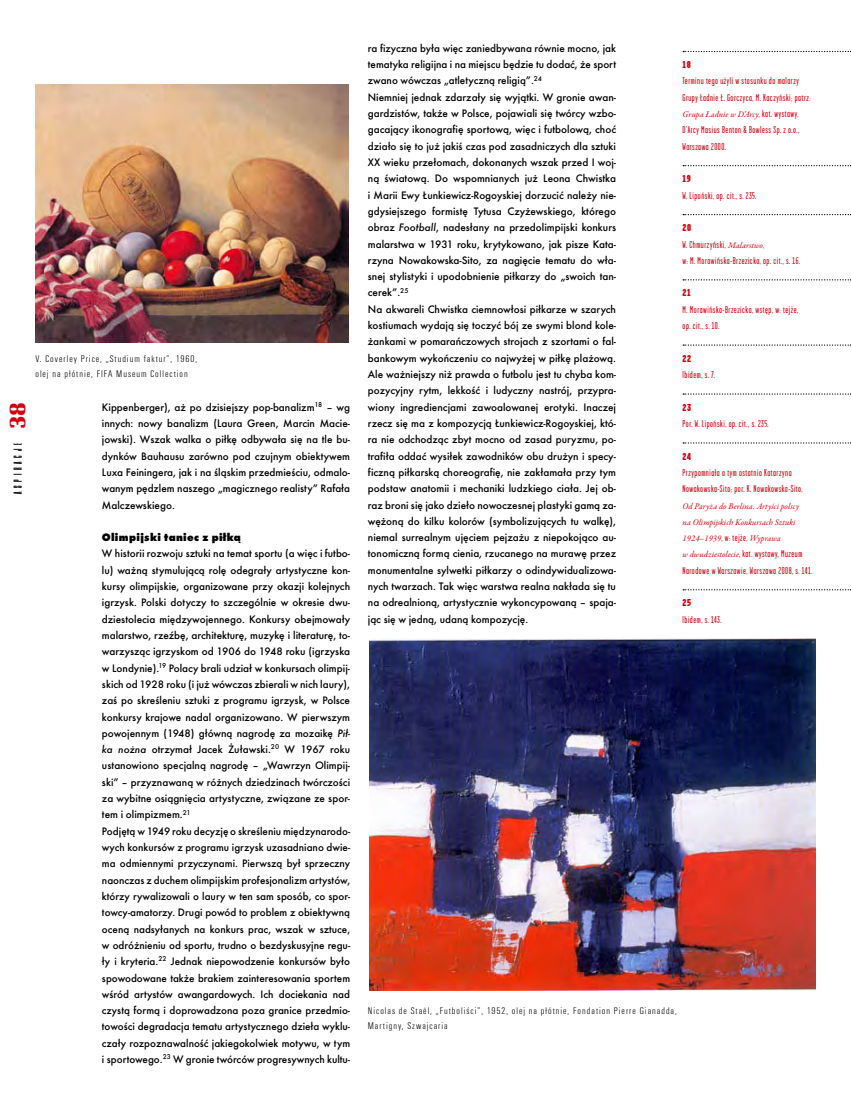
<style>
.page{position:relative;width:851px;height:1117px;background:#fff}
.page>*{position:absolute;margin:0;border:0;box-sizing:border-box;transform-origin:0 0}
.t1{font:700 22.5px "Renault TCE";color:#d1010e}
.t2{font:12.12px "Compacta Com DCE Ligh";letter-spacing:.3em;color:#000;scale:1.05 1}
.t3{font:500 11.25px/16.2px "Futura TCE";color:#000}
.t4{font:700 11.25px "Futura TCE Extr";letter-spacing:.025em;color:#000}
.t5{font:10px/16.2px "Garage Gothic Pl";letter-spacing:.055em;color:#d1010e}
.t6{font:10px/15px "U001 TCE Ligh Cond";letter-spacing:.1em;color:#000}
.t7{font:900 10px "Garage Gothic Pl";letter-spacing:.055em;color:#d1010e}
.t8{font:italic 8.75px/16.2px "Garamond Premr Pro";letter-spacing:.005em;color:#d1010e}
.s1{font-family:"Futura TCE Medi Obli";font-weight:400}
.s2{font-family:"Garage Gothic Pl";font-style:normal;font-size:10px}
.s3{font-weight:900}
.s4{font-family:"Garamond Premr Pro";font-style:italic;font-size:8.75px}
</style>
<div class="page">
<img style="left:35px;top:84px;width:314px;height:258px">
<svg style="left:683px;top:51px;width:168px;height:1px"></svg>
<svg style="left:683px;top:165px;width:168px;height:1px"></svg>
<svg style="left:683px;top:214px;width:168px;height:1px"></svg>
<svg style="left:683px;top:279px;width:168px;height:1px"></svg>
<svg style="left:683px;top:344px;width:168px;height:1px"></svg>
<svg style="left:683px;top:393px;width:168px;height:1px"></svg>
<svg style="left:683px;top:442px;width:168px;height:1px"></svg>
<svg style="left:683px;top:589px;width:168px;height:1px"></svg>
<img style="left:369px;top:639px;width:446px;height:351px">
<h1 class="t1" style="left:5px;top:429px;width:29px;rotate:-90deg">38</h1>
<p class="t2" style="left:11px;top:494px;width:50px;rotate:-90deg">Aspiracje</p>
<p class="t6" style="left:35px;top:351px;width:163px">V. Coverley Price, „Studium faktur”, 1960, olej na płótnie, FIFA Museum Collection</p>
<p class="t3" style="left:102px;top:398px;width:250px;text-align:justify">Kippenberger), aż po dzisiejszy pop-banalizm<sup>18</sup> – wg innych: nowy banalizm (Laura Green, Marcin Macie&shy;jowski). Wszak walka o piłkę odbywała się na tle bu&shy;dynków Bauhausu zarówno pod czujnym obiektywem Luxa Feiningera, jak i na śląskim przedmieściu, odmalo&shy;wanym pędzlem naszego „magicznego realisty” Rafała Malczewskiego.</p>
<p class="t4" style="left:102px;top:530px;width:141px">Olimpijski taniec z piłką</p>
<p class="t3" style="left:102px;top:545px;width:250px">W historii rozwoju sztuki na temat sportu (a więc i futbo&shy;lu) ważną stymulującą rolę odegrały artystyczne kon&shy;kursy olimpijskie, organizowane przy okazji kolejnych igrzysk. Polski dotyczy to szczególnie w okresie dwu&shy;dziestolecia międzywojennego. Konkursy obejmowały malarstwo, rzeźbę, architekturę, muzykę i literaturę, to&shy;warzysząc igrzyskom od 1906 do 1948 roku (igrzyska w Londynie).<sup>19</sup> Polacy brali udział w konkursach olimpij&shy;skich od 1928 roku (i już wówczas zbierali w nich laury), zaś po skreśleniu sztuki z programu igrzysk, w Polsce konkursy krajowe nadal organizowano. W pierwszym powojennym (1948) główną nagrodę za mozaikę <span class="s1">Pił&shy;ka nożna</span> otrzymał Jacek Żuławski.<sup>20</sup> W 1967 roku ustanowiono specjalną nagrodę – „Wawrzyn Olimpij&shy;ski” – przyznawaną w różnych dziedzinach twórczości za wybitne osiągnięcia artystyczne, związane ze spor&shy;tem i olimpizmem.<sup>21<br></sup>Podjętą w 1949 roku decyzję o skreśleniu międzynarodo&shy;wych konkursów z programu igrzysk uzasadniano dwie&shy;ma odmiennymi przyczynami. Pierwszą był sprzeczny naonczas z duchem olimpijskim profesjonalizm artystów, którzy rywalizowali o laury w ten sam sposób, co spor&shy;towcy-amatorzy. Drugi powód to problem z obiektywną oceną nadsyłanych na konkurs prac, wszak w sztuce, w odróżnieniu od sportu, trudno o bezdyskusyjne regu&shy;ły i kryteria.<sup>22</sup> Jednak niepowodzenie konkursów było spowodowane także brakiem zainteresowania sportem wśród artystów awangardowych. Ich dociekania nad czystą formą i doprowadzona poza granice przedmio&shy;towości degradacja tematu artystycznego dzieła wyklu&shy;czały rozpoznawalność jakiegokolwiek motywu, w tym i sportowego.<sup>23</sup> W gronie twórców progresywnych kultu-</p>
<p class="t3" style="left:368px;top:40px;width:250px">ra fizyczna była więc zaniedbywana równie mocno, jak tematyka religijna i na miejscu będzie tu dodać, że sport zwano wówczas „atletyczną religią”.<sup>24<br></sup>Niemniej jednak zdarzały się wyjątki. W gronie awan&shy;gardzistów, także w Polsce, pojawiali się twórcy wzbo&shy;gacający ikonografię sportową, więc i futbolową, choć działo się to już jakiś czas pod zasadniczych dla sztuki XX wieku przełomach, dokonanych wszak przed I woj&shy;ną światową. Do wspomnianych już Leona Chwistka i Marii Ewy Łunkiewicz-Rogoyskiej dorzucić należy nie&shy;gdysiejszego formistę Tytusa Czyżewskiego, którego obraz <span class="s1">Football</span>, nadesłany na przedolimpijski konkurs malarstwa w 1931 roku, krytykowano, jak pisze Kata&shy;rzyna Nowakowska-Sito, za nagięcie tematu do wła&shy;snej stylistyki i upodobnienie piłkarzy do „swoich tan&shy;cerek”.<sup>25<br></sup>Na akwareli Chwistka ciemnowłosi piłkarze w szarych kostiumach wydają się toczyć bój ze swymi blond kole&shy;żankami w pomarańczowych strojach z szortami o fal&shy;bankowym wykończeniu co najwyżej w piłkę plażową.<br>Ale ważniejszy niż prawda o futbolu jest tu chyba kom&shy;pozycyjny rytm, lekkość i ludyczny nastrój, przypra&shy;wiony ingrediencjami zawoalowanej erotyki. Inaczej rzecz się ma z kompozycją Łunkiewicz-Rogoyskiej, któ&shy;ra nie odchodząc zbyt mocno od zasad puryzmu, po&shy;trafiła oddać wysiłek zawodników obu drużyn i specy&shy;ficzną piłkarską choreografię, nie zakłamała przy tym podstaw anatomii i mechaniki ludzkiego ciała. Jej ob&shy;raz broni się jako dzieło nowoczesnej plastyki gamą za&shy;wężoną do kilku kolorów (symbolizujących tu walkę), niemal surrealnym ujęciem pejzażu z niepokojąco au&shy;tonomiczną formą cienia, rzucanego na murawę przez monumentalne sylwetki piłkarzy o odindywidualizowa&shy;nych twarzach. Tak więc warstwa realna nakłada się tu na odrealnioną, artystycznie wykoncypowaną – spaja&shy;jąc się w jedną, udaną kompozycję.</p>
<p class="t7" style="left:682px;top:59px;width:10px">18</p>
<p class="t5" style="left:682px;top:73px;width:130px">Terminu tego użyli w stosunku do malarzy<br>Grupy Ładnie Ł. Gorczyca, M. Kaczyński; patrz:</p>
<p class="t8" style="left:682px;top:107px;width:117px">Grupa Ładnie w D’Arcy<span class="s2">, kat. wystawy,</span></p>
<p class="t5" style="left:682px;top:122px;width:118px">D’Arcy Masius Benton &amp; Bowless Sp. z o.o.,<br>Warszawa 2000.</p>
<p class="t7" style="left:682px;top:173px;width:10px">19</p>
<p class="t5" style="left:682px;top:187px;width:75px">W. Lipoński, op. cit., s. 235.</p>
<p class="t5" style="left:682px;top:220px;width:119px"><span class="s3">20<br></span>W. Chmurzyński, <span class="s4">Malarstwo</span>,<br>w: M. Morawińska-Brzezicka, op. cit., s. 16.</p>
<p class="t7" style="left:682px;top:287px;width:10px">21</p>
<p class="t5" style="left:682px;top:301px;width:117px">M. Morawińska-Brzezicka, wstęp, w: tejże, op. cit., s. 10.</p>
<p class="t7" style="left:682px;top:352px;width:10px">22</p>
<p class="t5" style="left:682px;top:366px;width:34px">Ibidem, s. 7.</p>
<p class="t7" style="left:682px;top:401px;width:10px">23</p>
<p class="t5" style="left:682px;top:415px;width:87px">Por. W. Lipoński, op. cit., s. 235.</p>
<p class="t7" style="left:682px;top:450px;width:10px">24</p>
<p class="t5" style="left:682px;top:464px;width:122px">Przypomniała o tym ostatnio Katarzyna<br>Nowakowska-Sito; por. K. Nowakowska-Sito,</p>
<p class="t8" style="left:682px;top:498px;width:118px">Od Paryża do Berlina. Artyści polscy na Olimpijskich Konkursach Sztuki<br>1924–1939<span class="s2">, w: tejże,</span> Wyprawa</p>
<p class="t5" style="left:682px;top:546px;width:131px"><span class="s4">w dwudziestolecie</span>, kat. wystawy, Muzeum<br>Narodowe w Warszawie, Warszawa 2008, s. 141.</p>
<p class="t7" style="left:682px;top:597px;width:10px">25</p>
<p class="t5" style="left:682px;top:611px;width:40px">Ibidem, s. 143.</p>
<p class="t6" style="left:368px;top:1003px;width:310px">Nicolas de Staël, „Futboliści”, 1952, olej na płótnie, Fondation Pierre Gianadda,<br>Martigny, Szwajcaria</p>
</div>
